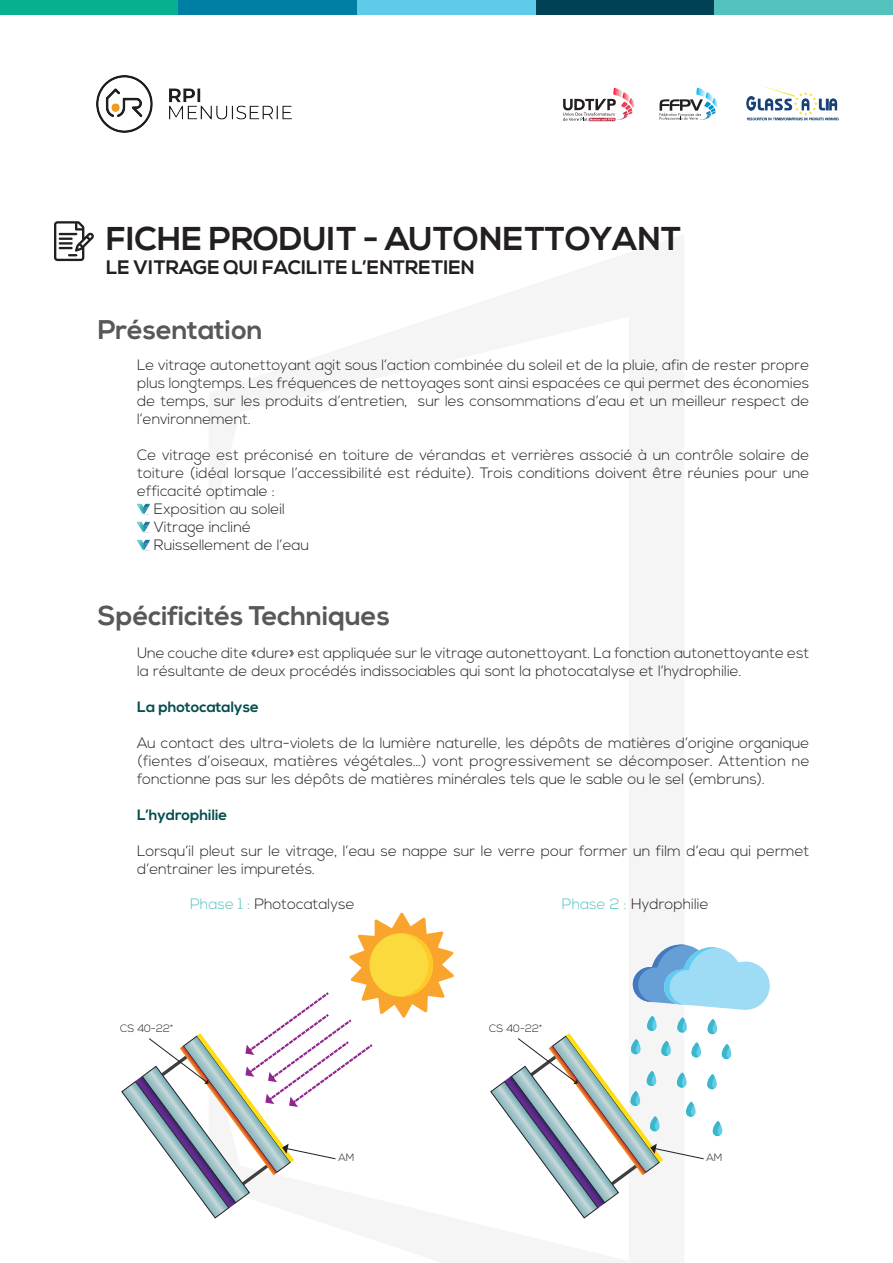
<style>
.page{position:relative;width:893px;height:1263px;background:#fff}
.page>*{position:absolute;margin:0;border:0;box-sizing:border-box;transform-origin:0 0}
.t1{font:700 33px "Nexa";color:#231f20}
.t2{font:700 27px "Nexa";color:#57585a}
.t3{font:700 19.5px "Nexa";color:#231f20}
.t4{font:300 15px/18px "Nexa";color:#231f20}
.t5{font:700 15px "Nexa";color:#054e4f}
.t6{font:300 10.65px "Nexa";color:#231f20}
.t7{font:300 10.5px "Nexa";color:#231f20}
.s1{color:#54c2bc}
</style>
<div class="page">
<div style="left:0;top:0;width:179px;height:15px;background:#07b18f"></div>
<div style="left:357px;top:0;width:179px;height:15px;background:#5dcbe9"></div>
<div style="left:179px;top:0;width:178px;height:15px;background:#007fa5"></div>
<div style="left:536px;top:0;width:178px;height:15px;background:#014155"></div>
<div style="left:714px;top:0;width:179px;height:15px;background:#54c2bc"></div>
<svg style="left:563px;top:88px;width:72px;height:33px"></svg>
<svg style="left:659px;top:88px;width:59px;height:32px"></svg>
<img style="left:746px;top:85px;width:93px;height:36px">
<svg style="left:137px;top:504px;width:13px;height:10px"></svg>
<svg style="left:137px;top:522px;width:13px;height:10px"></svg>
<svg style="left:137px;top:540px;width:13px;height:10px"></svg>
<svg style="left:54px;top:221px;width:40px;height:40px"></svg>
<svg style="left:121px;top:913px;width:333px;height:306px"></svg>
<svg style="left:490px;top:944px;width:280px;height:275px"></svg>
<img style="left:96px;top:76px;width:195px;height:56px">
<h1 class="t1" style="left:106px;top:220px;width:577px">FICHE PRODUIT - AUTONETTOYANT</h1>
<h3 class="t3" style="left:106px;top:256px;width:370px">LE VITRAGE QUI FACILITE L’ENTRETIEN</h3>
<h2 class="t2" style="left:98px;top:314px;width:166px">Présentation</h2>
<p class="t4" style="left:137px;top:357px;width:674px;text-align:justify">Le vitrage autonettoyant agit sous l’action combinée du soleil et de la pluie, afin de rester propre plus longtemps. Les fréquences de nettoyages sont ainsi espacées ce qui permet des économies de temps, sur les produits d’entretien, sur les consommations d’eau et un meilleur respect de l’environnement.</p>
<p class="t4" style="left:137px;top:447px;width:674px">Ce vitrage est préconisé en toiture de vérandas et verrières associé à un contrôle solaire de</p>
<p class="t4" style="left:137px;top:465px;width:674px">toiture (idéal lorsque l’accessibilité est réduite). Trois conditions doivent être réunies pour une</p>
<p class="t4" style="left:137px;top:483px;width:139px">efficacité optimale :</p>
<p class="t4" style="left:154px;top:501px;width:133px">Exposition au soleil</p>
<p class="t4" style="left:154px;top:519px;width:98px">Vitrage incliné</p>
<p class="t4" style="left:154px;top:537px;width:156px">Ruissellement de l’eau</p>
<h2 class="t2" style="left:98px;top:600px;width:294px">Spécificités Techniques</h2>
<p class="t4" style="left:137px;top:644px;width:674px">Une couche dite «dure» est appliquée sur le vitrage autonettoyant. La fonction autonettoyante est la résultante de deux procédés indissociables qui sont la photocatalyse et l’hydrophilie.</p>
<p class="t5" style="left:137px;top:698px;width:123px">La photocatalyse</p>
<p class="t4" style="left:137px;top:734px;width:674px;text-align:justify">Au contact des ultra-violets de la lumière naturelle, les dépôts de matières d’origine organique (fientes d’oiseaux, matières végétales…) vont progressivement se décomposer. Attention ne fonctionne pas sur les dépôts de matières minérales tels que le sable ou le sel (embruns).</p>
<p class="t5" style="left:137px;top:806px;width:92px">L’hydrophilie</p>
<p class="t4" style="left:137px;top:842px;width:674px">Lorsqu’il pleut sur le vitrage, l’eau se nappe sur le verre pour former un film d’eau qui permet d’entrainer les impuretés.</p>
<p class="t4" style="left:190px;top:895px;width:166px"><span class="s1">Phase 1 :</span> Photocatalyse</p>
<p class="t4" style="left:562px;top:895px;width:148px"><span class="s1">Phase 2 :</span> Hydrophilie</p>
<p class="t6" style="left:120px;top:1022px;width:55px">CS 40-22*</p>
<p class="t7" style="left:338px;top:1152px;width:17px">AM</p>
<p class="t6" style="left:489px;top:1022px;width:55px">CS 40-22*</p>
<p class="t7" style="left:707px;top:1152px;width:17px">AM</p>
</div>
